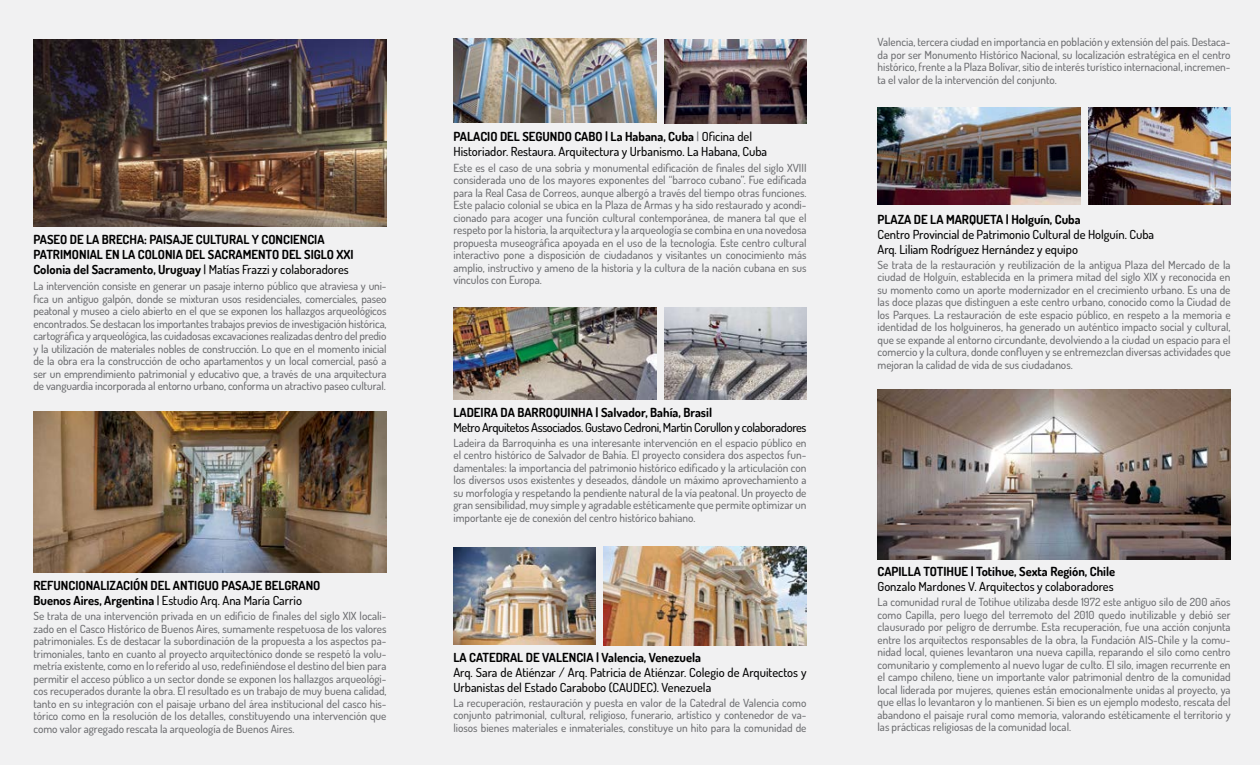
<style>
.page{position:relative;width:1260px;height:765px;background:#f1f1f2}
.page>*{position:absolute;margin:0;border:0;box-sizing:border-box;transform-origin:0 0}
.t1{font:700 12.5px/15px "Dosis";color:#000}
.t2{font:500 12.5px/15px "Dosis";color:#000}
.t3{font:500 12.5px "Dosis";letter-spacing:-.025em;color:#000}
.t4{font:500 11.25px/12.5px "Dosis";color:#6d6e71;text-align:justify}
.s1{font-weight:500}
.s2{font-weight:700}
.s3{color:#6d6e71}
</style>
<div class="page">
<img style="left:453px;top:39px;width:203px;height:83px">
<img style="left:664px;top:40px;width:143px;height:83px">
<img style="left:453px;top:308px;width:203px;height:91px">
<img style="left:665px;top:308px;width:142px;height:91px">
<img style="left:453px;top:547px;width:142px;height:98px">
<img style="left:604px;top:547px;width:203px;height:99px">
<img style="left:878px;top:107px;width:203px;height:98px">
<img style="left:1089px;top:107px;width:142px;height:98px">
<img style="left:878px;top:389px;width:353px;height:171px">
<img style="left:33px;top:39px;width:354px;height:188px">
<img style="left:33px;top:412px;width:354px;height:161px">
<p class="t1" style="left:33px;top:232px;width:322px">PASEO DE LA BRECHA: PAISAJE CULTURAL Y CONCIENCIA<br>PATRIMONIAL EN LA COLONIA DEL SACRAMENTO DEL SIGLO XXI<br>Colonia del Sacramento, Uruguay <span class="s1">| Matías Frazzi y colaboradores</span></p>
<p class="t4" style="left:33px;top:280px;width:355px">La intervención consiste en generar un pasaje interno público que atraviesa y uni&shy;fica un antiguo galpón, donde se mixturan usos residenciales, comerciales, paseo peatonal y museo a cielo abierto en el que se exponen los hallazgos arqueológicos encontrados. Se destacan los importantes trabajos previos de investigación histórica, cartográfica y arqueológica, las cuidadosas excavaciones realizadas dentro del predio y la utilización de materiales nobles de construcción. Lo que en el momento inicial de la obra era la construcción de ocho apartamentos y un local comercial, pasó a ser un emprendimiento patrimonial y educativo que, a través de una arquitectura de vanguardia incorporada al entorno urbano, conforma un atractivo paseo cultural.</p>
<p class="t1" style="left:33px;top:578px;width:288px">REFUNCIONALIZACIÓN DEL ANTIGUO PASAJE BELGRANO<br>Buenos Aires, Argentina <span class="s1">| Estudio Arq. Ana María Carrio</span></p>
<p class="t4" style="left:33px;top:610px;width:355px">Se trata de una intervención privada en un edificio de finales del siglo XIX locali&shy;zado en el Casco Histórico de Buenos Aires, sumamente respetuosa de los valores patrimoniales. Es de destacar la subordinación de la propuesta a los aspectos pa&shy;trimoniales, tanto en cuanto al proyecto arquitectónico donde se respetó la volu&shy;metría existente, como en lo referido al uso, redefiniéndose el destino del bien para permitir el acceso público a un sector donde se exponen los hallazgos arqueológi&shy;cos recuperados durante la obra. El resultado es un trabajo de muy buena calidad, tanto en su integración con el paisaje urbano del área institucional del casco his&shy;tórico como en la resolución de los detalles, constituyendo una intervención que como valor agregado rescata la arqueología de Buenos Aires.</p>
<p class="t2" style="left:453px;top:128px;width:315px"><span class="s2">PALACIO DEL SEGUNDO CABO | La Habana, Cuba</span> <span class="s3">|</span> Oficina del<br>Historiador. Restaura. Arquitectura y Urbanismo. La Habana, Cuba</p>
<p class="t4" style="left:453px;top:161px;width:355px">Este es el caso de una sobria y monumental edificación de finales del siglo XVIII considerada uno de los mayores exponentes del “barroco cubano”. Fue edificada para la Real Casa de Correos, aunque albergó a través del tiempo otras funciones.<br>Este palacio colonial se ubica en la Plaza de Armas y ha sido restaurado y acondi&shy;cionado para acoger una función cultural contemporánea, de manera tal que el respeto por la historia, la arquitectura y la arqueología se combina en una novedosa propuesta museográfica apoyada en el uso de la tecnología. Este centro cultural interactivo pone a disposición de ciudadanos y visitantes un conocimiento más amplio, instructivo y ameno de la historia y la cultura de la nación cubana en sus vínculos con Europa.</p>
<p class="t1" style="left:453px;top:404px;width:260px">LADEIRA DA BARROQUINHA | Salvador, Bahía, Brasil</p>
<p class="t3" style="left:453px;top:419px;width:355px">Metro Arquitetos Associados. Gustavo Cedroni, Martin Corullon y colaboradores</p>
<p class="t4" style="left:453px;top:436px;width:355px">Ladeira da Barroquinha es una interesante intervención en el espacio público en el centro histórico de Salvador de Bahía. El proyecto considera dos aspectos fun&shy;damentales: la importancia del patrimonio histórico edificado y la articulación con los diversos usos existentes y deseados, dándole un máximo aprovechamiento a su morfología y respetando la pendiente natural de la vía peatonal. Un proyecto de gran sensibilidad, muy simple y agradable estéticamente que permite optimizar un importante eje de conexión del centro histórico bahiano.</p>
<p class="t1" style="left:453px;top:649px;width:249px">LA CATEDRAL DE VALENCIA | Valencia, Venezuela</p>
<p class="t2" style="left:453px;top:664px;width:355px">Arq. Sara de Atiénzar / Arq. Patricia de Atiénzar. Colegio de Arquitectos y<br>Urbanistas del Estado Carabobo (CAUDEC). Venezuela</p>
<p class="t4" style="left:453px;top:696px;width:355px">La recuperación, restauración y puesta en valor de la Catedral de Valencia como conjunto patrimonial, cultural, religioso, funerario, artístico y contenedor de va&shy;liosos bienes materiales e inmateriales, constituye un hito para la comunidad de</p>
<p class="t4" style="left:877px;top:36px;width:355px">Valencia, tercera ciudad en importancia en población y extensión del país. Destaca&shy;da por ser Monumento Histórico Nacional, su localización estratégica en el centro histórico, frente a la Plaza Bolívar, sitio de interés turístico internacional, incremen&shy;ta el valor de la intervención del conjunto.</p>
<p class="t1" style="left:878px;top:211px;width:205px">PLAZA DE LA MARQUETA | Holguín, Cuba</p>
<p class="t2" style="left:878px;top:226px;width:278px">Centro Provincial de Patrimonio Cultural de Holguín. Cuba<br>Arq. Liliam Rodríguez Hernández y equipo</p>
<p class="t4" style="left:878px;top:258px;width:355px">Se trata de la restauración y reutilización de la antigua Plaza del Mercado de la ciudad de Holguín, establecida en la primera mitad del siglo XIX y reconocida en su momento como un aporte modernizador en el crecimiento urbano. Es una de las doce plazas que distinguen a este centro urbano, conocido como la Ciudad de los Parques. La restauración de este espacio público, en respeto a la memoria e identidad de los holguineros, ha generado un auténtico impacto social y cultural, que se expande al entorno circundante, devolviendo a la ciudad un espacio para el comercio y la cultura, donde confluyen y se entremezclan diversas actividades que mejoran la calidad de vida de sus ciudadanos.</p>
<p class="t1" style="left:878px;top:564px;width:239px">CAPILLA TOTIHUE | Totihue, Sexta Región, Chile</p>
<p class="t2" style="left:878px;top:579px;width:238px">Gonzalo Mardones V. Arquitectos y colaboradores</p>
<p class="t4" style="left:878px;top:596px;width:355px">La comunidad rural de Totihue utilizaba desde 1972 este antiguo silo de 200 años como Capilla, pero luego del terremoto del 2010 quedo inutilizable y debió ser clausurado por peligro de derrumbe. Esta recuperación, fue una acción conjunta entre los arquitectos responsables de la obra, la Fundación AIS-Chile y la comu&shy;nidad local, quienes levantaron una nueva capilla, reparando el silo como centro comunitario y complemento al nuevo lugar de culto. El silo, imagen recurrente en el campo chileno, tiene un importante valor patrimonial dentro de la comunidad local liderada por mujeres, quienes están emocionalmente unidas al proyecto, ya que ellas lo levantaron y lo mantienen. Si bien es un ejemplo modesto, rescata del abandono el paisaje rural como memoria, valorando estéticamente el territorio y las prácticas religiosas de la comunidad local.</p>
</div>
